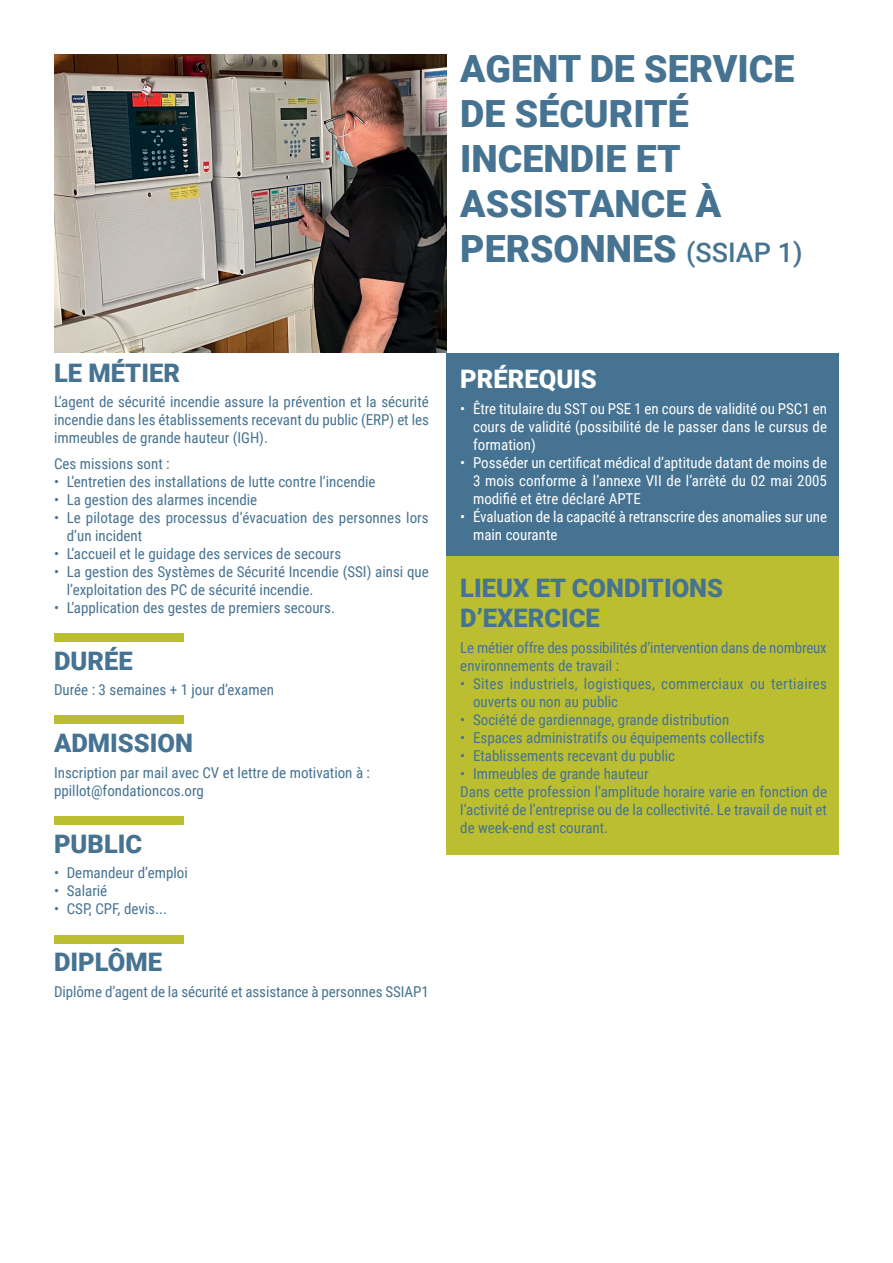
<style>
.page{position:relative;width:893px;height:1263px;background:#fff}
.page>*{position:absolute;margin:0;border:0;box-sizing:border-box;transform-origin:0 0}
.t1{font:900 37.5px/45px "Roboto";color:#467392}
.t2{font:900 25.5px/30.6px "Roboto";color:#467392}
.t3{font:900 25.5px "Roboto";color:#fff}
.t4{font:15px/18px "Roboto Condensed";color:#467392}
.t5{font:15px/18px "Roboto Condensed";color:#fff;text-align:justify}
.t6{font:15px/18px "Roboto Condensed";letter-spacing:.02em;color:#467392}
.s1{font-weight:500;font-size:27px}
</style>
<div class="page">
<img style="left:54px;top:54px;width:392px;height:299px">
<div style="left:446px;top:353px;width:393px;height:203px;background:#467392"></div>
<div style="left:446px;top:556px;width:393px;height:299px;background:#bbbe31"></div>
<div style="left:54px;top:633px;width:129px;height:9px;background:#bbbe31"></div>
<div style="left:54px;top:935px;width:129px;height:8px;background:#bbbe31"></div>
<div style="left:54px;top:716px;width:129px;height:8px;background:#bbbe31"></div>
<div style="left:54px;top:816px;width:129px;height:9px;background:#bbbe31"></div>
<h1 class="t1" style="left:460px;top:45px;width:344px">AGENT DE SERVICE<br>DE SÉCURITÉ<br>INCENDIE ET<br>ASSISTANCE À<br>PERSONNES <span class="s1">(SSIAP 1)</span></h1>
<h2 class="t2" style="left:54px;top:356px;width:127px">LE MÉTIER</h2>
<p class="t4" style="left:54px;top:392px;width:376px;text-align:justify">L’agent de sécurité incendie assure la prévention et la sécurité incendie dans les établissements recevant du public (ERP) et les immeubles de grande hauteur (IGH).</p>
<p class="t4" style="left:54px;top:454px;width:117px">Ces missions sont :</p>
<p class="t4" style="left:54px;top:472px;width:323px">• L’entretien des installations de lutte contre l’incendie</p>
<p class="t4" style="left:54px;top:490px;width:205px">• La gestion des alarmes incendie</p>
<p class="t4" style="left:67px;top:508px;width:363px;text-indent:-13px">• Le pilotage des processus d’évacuation des personnes lors d’un incident</p>
<p class="t4" style="left:54px;top:544px;width:289px">• L’accueil et le guidage des services de secours</p>
<p class="t4" style="left:67px;top:562px;width:364px;text-indent:-13px">• La gestion des Systèmes de Sécurité Incendie (SSI) ainsi que l’exploitation des PC de sécurité incendie.</p>
<p class="t4" style="left:54px;top:598px;width:282px">• L’application des gestes de premiers secours.</p>
<h2 class="t2" style="left:54px;top:644px;width:80px">DURÉE</h2>
<p class="t4" style="left:54px;top:680px;width:221px">Durée : 3 semaines + 1 jour d’examen</p>
<h2 class="t2" style="left:54px;top:727px;width:141px">ADMISSION</h2>
<p class="t4" style="left:54px;top:763px;width:318px">Inscription par mail avec CV et lettre de motivation à : ppillot@fondationcos.org</p>
<h2 class="t2" style="left:54px;top:827px;width:90px">PUBLIC</h2>
<p class="t4" style="left:54px;top:863px;width:135px">• Demandeur d’emploi</p>
<p class="t4" style="left:54px;top:881px;width:55px">• Salarié</p>
<p class="t4" style="left:54px;top:899px;width:114px">• CSP, CPF, devis...</p>
<h2 class="t2" style="left:54px;top:946px;width:110px">DIPLÔME</h2>
<p class="t4" style="left:54px;top:982px;width:376px">Diplôme d’agent de la sécurité et assistance à personnes SSIAP1</p>
<h2 class="t3" style="left:460px;top:361px;width:138px">PRÉREQUIS</h2>
<p class="t5" style="left:473px;top:399px;width:355px;text-indent:-13px">• Être titulaire du SST ou PSE 1 en cours de validité ou PSC1 en cours de validité (possibilité de le passer dans le cursus de formation)</p>
<p class="t5" style="left:473px;top:453px;width:355px;text-indent:-13px">• Posséder un certificat médical d’aptitude datant de moins de 3 mois conforme à l’annexe VII de l’arrêté du 02 mai 2005 modifié et être déclaré APTE</p>
<p class="t5" style="left:473px;top:507px;width:355px;text-indent:-13px">• Évaluation de la capacité à retranscrire des anomalies sur une main courante</p>
<h2 class="t2" style="left:460px;top:571px;width:264px">LIEUX ET CONDITIONS<br>D’EXERCICE</h2>
<p class="t4" style="left:460px;top:638px;width:368px">Le métier offre des possibilités d’intervention dans de nombreux environnements de travail :</p>
<p class="t6" style="left:473px;top:674px;width:355px;text-indent:-13px">• Sites industriels, logistiques, commerciaux ou tertiaires ouverts ou non au public</p>
<p class="t4" style="left:460px;top:710px;width:271px">• Société de gardiennage, grande distribution</p>
<p class="t4" style="left:460px;top:728px;width:306px">• Espaces administratifs ou équipements collectifs</p>
<p class="t4" style="left:460px;top:746px;width:216px">• Etablissements recevant du public</p>
<p class="t4" style="left:460px;top:764px;width:368px">• Immeubles de grande hauteur<br>Dans cette profession l’amplitude horaire varie en fonction de l’activité de l’entreprise ou de la collectivité. Le travail de nuit et de week-end est courant.</p>
</div>
